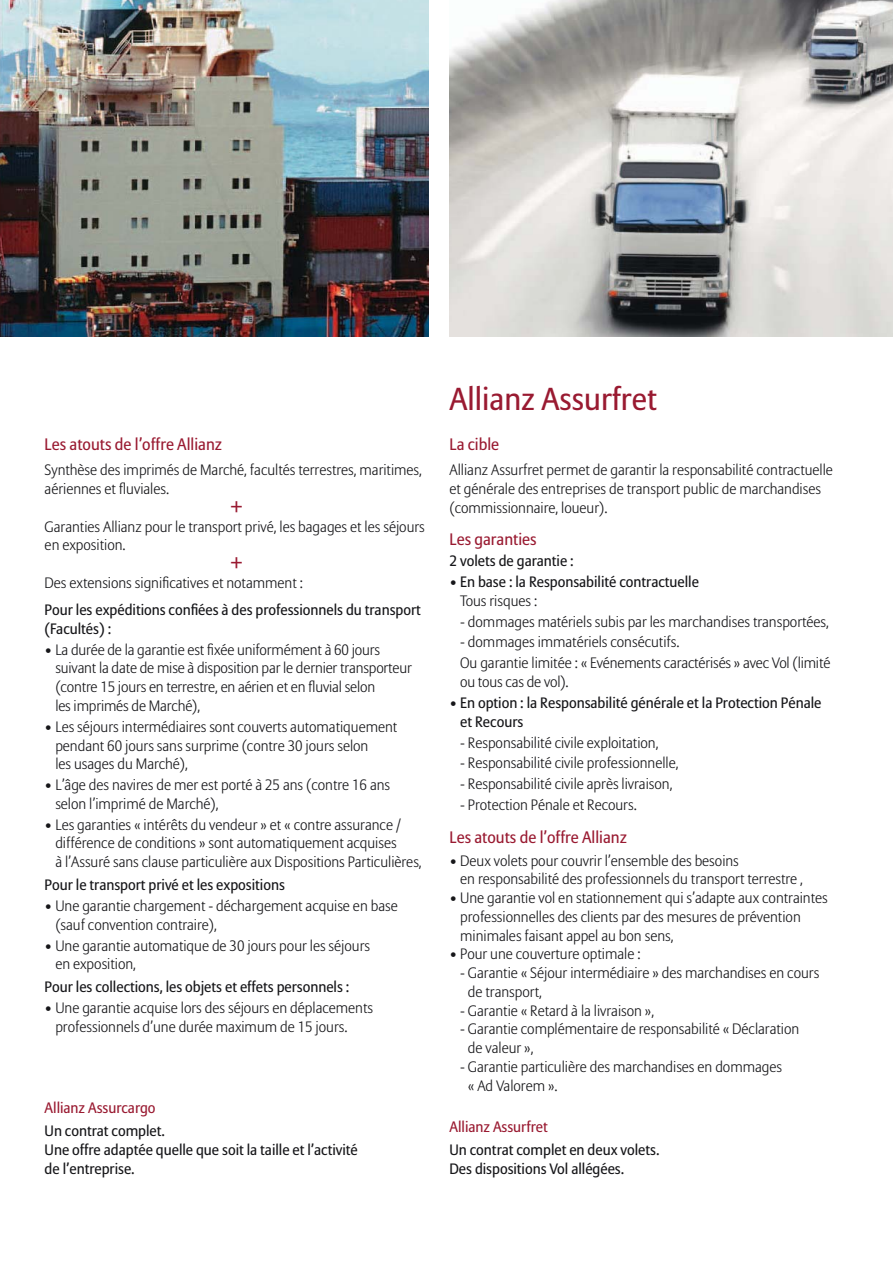
<style>
.page{position:relative;width:893px;height:1263px;background:#fff}
.page>*{position:absolute;margin:0;border:0;box-sizing:border-box;transform-origin:0 0}
.t1{font:31.5px "Allianz Sans";color:#991a31}
.t2{font:700 18px "Allianz Sans";color:#991a31}
.t3{font:16.5px "Allianz Sans";color:#991a31}
.t4{font:300 15px/18.8px "Allianz Sans";color:#161619}
.t5{font:15px/18.8px "Allianz Sans";color:#161619}
.t6{font:15px "Allianz Sans";color:#991a31}
.s1{font-weight:300}
</style>
<div class="page">
<img style="left:1px;top:0;width:427px;height:336px">
<img style="left:449px;top:0;width:443px;height:336px">
<p class="t3" style="left:45px;top:437px;width:179px">Les atouts de l’offre Allianz</p>
<p class="t4" style="left:45px;top:462px;width:379px">Synthèse des imprimés de Marché, facultés terrestres, maritimes, aériennes et fluviales.</p>
<p class="t2" style="left:231px;top:496px;width:13px">+</p>
<p class="t4" style="left:45px;top:518px;width:382px">Garanties Allianz pour le transport privé, les bagages et les séjours en exposition.</p>
<p class="t2" style="left:231px;top:552px;width:13px">+</p>
<p class="t4" style="left:45px;top:574px;width:260px">Des extensions significatives et notamment :</p>
<p class="t5" style="left:45px;top:602px;width:378px">Pour les expéditions confiées à des professionnels du transport (Facultés) :</p>
<p class="t4" style="left:55px;top:641px;width:358px;text-indent:-11px">• La durée de la garantie est fixée uniformément à 60 jours suivant la date de mise à disposition par le dernier transporteur (contre 15 jours en terrestre, en aérien et en fluvial selon<br>les imprimés de Marché),</p>
<p class="t4" style="left:55px;top:718px;width:343px;text-indent:-11px">• Les séjours intermédiaires sont couverts automatiquement pendant 60 jours sans surprime (contre 30 jours selon<br>les usages du Marché),</p>
<p class="t4" style="left:55px;top:777px;width:336px;text-indent:-11px">• L’âge des navires de mer est porté à 25 ans (contre 16 ans selon l’imprimé de Marché),</p>
<p class="t4" style="left:55px;top:816px;width:368px;text-indent:-11px">• Les garanties « intérêts du vendeur » et « contre assurance / différence de conditions » sont automatiquement acquises<br>à l’Assuré sans clause particulière aux Dispositions Particulières,</p>
<p class="t5" style="left:45px;top:877px;width:242px">Pour le transport privé et les expositions</p>
<p class="t4" style="left:55px;top:898px;width:344px;text-indent:-11px">• Une garantie chargement - déchargement acquise en base (sauf convention contraire),</p>
<p class="t4" style="left:55px;top:937px;width:316px;text-indent:-11px">• Une garantie automatique de 30 jours pour les séjours en exposition,</p>
<p class="t5" style="left:45px;top:979px;width:306px">Pour les collections, les objets et effets personnels :</p>
<p class="t4" style="left:55px;top:1000px;width:319px;text-indent:-11px">• Une garantie acquise lors des séjours en déplacements professionnels d’une durée maximum de 15 jours.</p>
<p class="t6" style="left:45px;top:1102px;width:113px">Allianz Assurcargo</p>
<p class="t5" style="left:45px;top:1123px;width:315px">Un contrat complet.<br>Une offre adaptée quelle que soit la taille et l’activité de l’entreprise.</p>
<h1 class="t1" style="left:449px;top:386px;width:209px">Allianz Assurfret</h1>
<p class="t3" style="left:449px;top:437px;width:51px">La cible</p>
<p class="t4" style="left:449px;top:462px;width:385px">Allianz Assurfret permet de garantir la responsabilité contractuelle et générale des entreprises de transport public de marchandises (commissionnaire, loueur).</p>
<p class="t3" style="left:449px;top:533px;width:89px">Les garanties</p>
<p class="t5" style="left:449px;top:553px;width:126px">2 volets de garantie :</p>
<p class="t5" style="left:449px;top:574px;width:251px">• En base : la Responsabilité contractuelle</p>
<p class="t4" style="left:460px;top:592px;width:78px">Tous risques :</p>
<p class="t4" style="left:460px;top:613px;width:370px">- dommages matériels subis par les marchandises transportées,</p>
<p class="t4" style="left:460px;top:633px;width:372px;line-height:20.9px">- dommages immatériels consécutifs.<br>Ou garantie limitée : « Evénements caractérisés » avec Vol (limité</p>
<p class="t4" style="left:460px;top:674px;width:110px">ou tous cas de vol).</p>
<p class="t5" style="left:460px;top:695px;width:363px;text-indent:-11px"><span class="s1">•</span> En option : la Responsabilité générale et la Protection Pénale et Recours</p>
<p class="t4" style="left:460px;top:734px;width:200px">- Responsabilité civile exploitation,</p>
<p class="t4" style="left:460px;top:755px;width:220px">- Responsabilité civile professionnelle,</p>
<p class="t4" style="left:460px;top:776px;width:214px">- Responsabilité civile après livraison,</p>
<p class="t4" style="left:460px;top:797px;width:178px">- Protection Pénale et Recours.</p>
<p class="t3" style="left:449px;top:830px;width:179px">Les atouts de l’offre Allianz</p>
<p class="t4" style="left:460px;top:852px;width:344px;text-indent:-11px">• Deux volets pour couvrir l’ensemble des besoins<br>en responsabilité des professionnels du transport terrestre ,</p>
<p class="t4" style="left:460px;top:890px;width:369px;text-indent:-11px">• Une garantie vol en stationnement qui s’adapte aux contraintes professionnelles des clients par des mesures de prévention minimales faisant appel au bon sens,</p>
<p class="t4" style="left:449px;top:946px;width:192px">• Pour une couverture optimale :</p>
<p class="t4" style="left:468px;top:965px;width:353px;text-indent:-8px">- Garantie « Séjour intermédiaire » des marchandises en cours de transport,</p>
<p class="t4" style="left:460px;top:1002px;width:196px">- Garantie « Retard à la livraison »,</p>
<p class="t4" style="left:468px;top:1021px;width:333px;text-indent:-8px">- Garantie complémentaire de responsabilité « Déclaration de valeur »,</p>
<p class="t4" style="left:468px;top:1058px;width:316px;text-indent:-8px">- Garantie particulière des marchandises en dommages « Ad Valorem ».</p>
<p class="t6" style="left:449px;top:1121px;width:100px">Allianz Assurfret</p>
<p class="t5" style="left:449px;top:1142px;width:212px">Un contrat complet en deux volets.<br>Des dispositions Vol allégées.</p>
</div>
